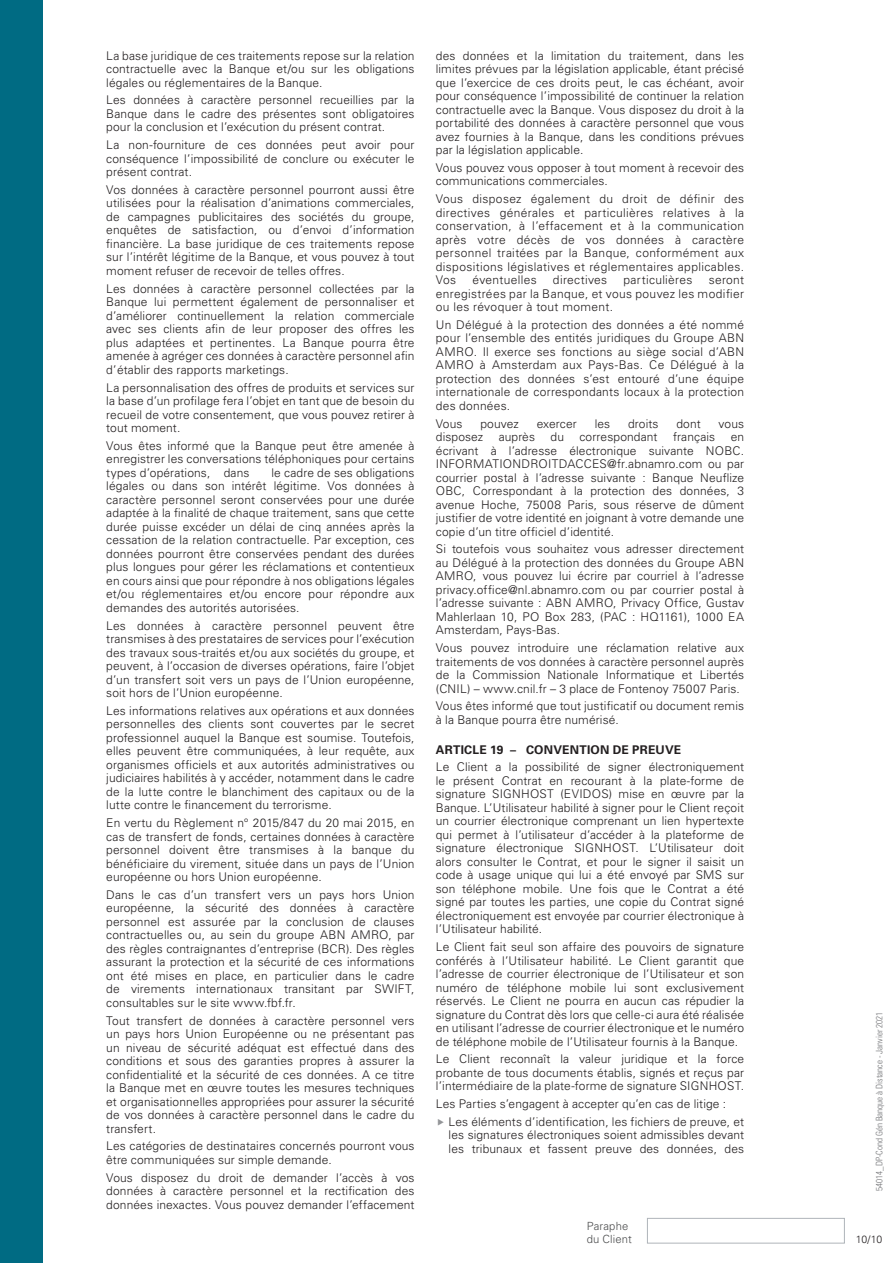
<style>
.page{position:relative;width:893px;height:1263px;background:#fff}
.page>*{position:absolute;margin:0;border:0;box-sizing:border-box;transform-origin:0 0}
.t1{font:300 12px/13.5px "Univers LT Std";letter-spacing:.01em;color:#231f20;text-align:justify}
.t2{font:700 12px "Univers LT Std";letter-spacing:.02em;color:#231f20}
.t3{font:300 12px "Univers LT Std";letter-spacing:.03em;color:#231f20}
.t4{font:300 11.25px/13.5px "Univers LT Std";letter-spacing:.01em;color:#4b4c4d}
.t5{font:300 10.5px "Univers LT Std";color:#231f20}
.t6{font:300 condensed 9px "Univers LT Std";color:#717275}
</style>
<div class="page">
<div style="left:0;top:0;width:43px;height:1263px;background:#006b83"></div>
<div style="left:647px;top:1218px;width:198px;height:25px;border:1px solid #afb4b9"></div>
<p class="t1" style="left:106px;top:49px;width:310px">La base juridique de ces traitements repose sur la relation contractuelle avec la Banque et/ou sur les obligations légales ou réglementaires de la Banque.</p>
<p class="t1" style="left:106px;top:93px;width:310px">Les données à caractère personnel recueillies par la Banque dans le cadre des présentes sont obligatoires pour la conclusion et l’exécution du présent contrat.</p>
<p class="t1" style="left:106px;top:138px;width:310px">La non-fourniture de ces données peut avoir pour conséquence l’impossibilité de conclure ou exécuter le présent contrat.</p>
<p class="t1" style="left:106px;top:183px;width:310px">Vos données à caractère personnel pourront aussi être utilisées pour la réalisation d’animations commerciales, de campagnes publicitaires des sociétés du groupe, enquêtes de satisfaction, ou d’envoi d’information financière. La base juridique de ces traitements repose sur l’intérêt légitime de la Banque, et vous pouvez à tout moment refuser de recevoir de telles offres.</p>
<p class="t1" style="left:106px;top:282px;width:310px">Les données à caractère personnel collectées par la Banque lui permettent également de personnaliser et d’améliorer continuellement la relation commerciale avec ses clients afin de leur proposer des offres les plus adaptées et pertinentes. La Banque pourra être amenée à agréger ces données à caractère personnel afin d’établir des rapports marketings.</p>
<p class="t1" style="left:106px;top:380px;width:310px">La personnalisation des offres de produits et services sur la base d’un profilage fera l’objet en tant que de besoin du recueil de votre consentement, que vous pouvez retirer à tout moment.</p>
<p class="t1" style="left:106px;top:439px;width:310px">Vous êtes informé que la Banque peut être amenée à enregistrer les conversations téléphoniques pour certains types d’opérations, dans</p>
<p class="t1" style="left:106px;top:466px;width:310px;text-indent:165px">le cadre de ses obligations légales ou dans son intérêt légitime. Vos données à caractère personnel seront conservées pour une durée adaptée à la finalité de chaque traitement, sans que cette durée puisse excéder un délai de cinq années après la cessation de la relation contractuelle. Par exception, ces données pourront être conservées pendant des durées plus longues pour gérer les réclamations et contentieux en cours ainsi que pour répondre à nos obligations légales et/ou réglementaires et/ou encore pour répondre aux demandes des autorités autorisées.</p>
<p class="t1" style="left:106px;top:618px;width:310px">Les données à caractère personnel peuvent être transmises à des prestataires de services pour l’exécution des travaux sous-traités et/ou aux sociétés du groupe, et peuvent, à l’occasion de diverses opérations, faire l’objet d’un transfert soit vers un pays de l’Union européenne, soit hors de l’Union européenne.</p>
<p class="t1" style="left:106px;top:704px;width:310px">Les informations relatives aux opérations et aux données personnelles des clients sont couvertes par le secret professionnel auquel la Banque est soumise. Toutefois, elles peuvent être communiquées, à leur requête, aux organismes officiels et aux autorités administratives ou judiciaires habilités à y accéder, notamment dans le cadre de la lutte contre le blanchiment des capitaux ou de la lutte contre le financement du terrorisme.</p>
<p class="t1" style="left:106px;top:816px;width:310px">En vertu du Règlement n° 2015/847 du 20 mai 2015, en cas de transfert de fonds, certaines données à caractère personnel doivent être transmises à la banque du bénéficiaire du virement, située dans un pays de l’Union européenne ou hors Union européenne.</p>
<p class="t1" style="left:106px;top:888px;width:310px">Dans le cas d’un transfert vers un pays hors Union européenne, la sécurité des données à caractère personnel est assurée par la conclusion de clauses contractuelles ou, au sein du groupe ABN AMRO, par des règles contraignantes d’entreprise (BCR). Des règles assurant la protection et la sécurité de ces informations ont été mises en place, en particulier dans le cadre de virements internationaux transitant par SWIFT, consultables sur le site www.fbf.fr.</p>
<p class="t1" style="left:106px;top:1013px;width:310px">Tout transfert de données à caractère personnel vers un pays hors Union Européenne ou ne présentant pas un niveau de sécurité adéquat est effectué dans des conditions et sous des garanties propres à assurer la confidentialité et la sécurité de ces données. A ce titre la Banque met en œuvre toutes les mesures techniques et organisationnelles appropriées pour assurer la sécurité de vos données à caractère personnel dans le cadre du transfert.</p>
<p class="t1" style="left:106px;top:1139px;width:310px">Les catégories de destinataires concernés pourront vous être communiquées sur simple demande.</p>
<p class="t1" style="left:106px;top:1170px;width:310px">Vous disposez du droit de demander l’accès à vos données à caractère personnel et la rectification des données inexactes. Vous pouvez demander l’effacement</p>
<p class="t1" style="left:436px;top:49px;width:310px">des données et la limitation du traitement, dans les limites prévues par la législation applicable, étant précisé que l’exercice de ces droits peut, le cas échéant, avoir pour conséquence l’impossibilité de continuer la relation contractuelle avec la Banque. Vous disposez du droit à la portabilité des données à caractère personnel que vous avez fournies à la Banque, dans les conditions prévues par la législation applicable.</p>
<p class="t1" style="left:436px;top:161px;width:310px">Vous pouvez vous opposer à tout moment à recevoir des communications commerciales.</p>
<p class="t1" style="left:436px;top:192px;width:310px">Vous disposez également du droit de définir des directives générales et particulières relatives à la conservation, à l’effacement et à la communication après votre décès de vos données à caractère personnel traitées par la Banque, conformément aux dispositions législatives et réglementaires applicables.<br>Vos</p>
<p class="t1" style="left:472px;top:273px;width:66px">éventuelles</p>
<p class="t3" style="left:553px;top:273px;width:56px">directives</p>
<p class="t3" style="left:623px;top:273px;width:70px">particulières</p>
<p class="t1" style="left:436px;top:273px;width:310px;text-indent:273px">seront enregistrées par la Banque, et vous pouvez les modifier ou les révoquer à tout moment.</p>
<p class="t1" style="left:436px;top:318px;width:310px">Un Délégué à la protection des données a été nommé pour l’ensemble des entités juridiques du Groupe ABN AMRO. Il exerce ses fonctions au siège social d’ABN AMRO à Amsterdam aux Pays-Bas. Ce Délégué à la protection des données s’est entouré d’une équipe internationale de correspondants locaux à la protection des données.</p>
<p class="t1" style="left:436px;top:417px;width:28px">Vous</p>
<p class="t1" style="left:480px;top:417px;width:40px">pouvez</p>
<p class="t1" style="left:537px;top:417px;width:42px">exercer</p>
<p class="t1" style="left:595px;top:417px;width:17px">les</p>
<p class="t1" style="left:628px;top:417px;width:32px">droits</p>
<p class="t1" style="left:676px;top:417px;width:26px">dont</p>
<p class="t1" style="left:719px;top:417px;width:27px">vous</p>
<p class="t1" style="left:436px;top:430px;width:49px">disposez</p>
<p class="t1" style="left:499px;top:430px;width:38px">auprès</p>
<p class="t1" style="left:551px;top:430px;width:15px">du</p>
<p class="t1" style="left:579px;top:430px;width:80px">correspondant</p>
<p class="t1" style="left:673px;top:430px;width:44px">français</p>
<p class="t1" style="left:436px;top:430px;width:310px;text-indent:295px">en écrivant à l’adresse électronique suivante NOBC.<br>INFORMATIONDROITDACCES@fr.abnamro.com ou par courrier postal à l’adresse suivante : Banque Neuflize OBC, Correspondant à la protection des données, 3 avenue Hoche, 75008 Paris, sous réserve de dûment justifier de votre identité en joignant à votre demande une copie d’un titre officiel d’identité.</p>
<p class="t1" style="left:436px;top:542px;width:310px">Si toutefois vous souhaitez vous adresser directement au Délégué à la protection des données du Groupe ABN AMRO, vous pouvez lui écrire par courriel à l’adresse privacy.office@nl.abnamro.com ou par courrier postal à l’adresse suivante : ABN AMRO, Privacy Office, Gustav Mahlerlaan 10, PO Box 283, (PAC : HQ1161), 1000 EA Amsterdam, Pays-Bas.</p>
<p class="t1" style="left:436px;top:641px;width:310px">Vous pouvez introduire une réclamation relative aux traitements de vos données à caractère personnel auprès de la Commission Nationale Informatique et Libertés (CNIL) – www.cnil.fr – 3 place de Fontenoy 75007 Paris.</p>
<p class="t1" style="left:436px;top:699px;width:310px">Vous êtes informé que tout justificatif ou document remis à la Banque pourra être numérisé.</p>
<p class="t2" style="left:436px;top:742px;width:247px">ARTICLE 19 – CONVENTION DE PREUVE</p>
<p class="t1" style="left:436px;top:760px;width:310px">Le Client a la possibilité de signer électroniquement le présent Contrat en recourant à la plate-forme de signature SIGNHOST (EVIDOS) mise en œuvre par la Banque. L’Utilisateur habilité à signer pour le Client reçoit un courrier électronique comprenant un lien hypertexte qui permet à l’utilisateur d’accéder à la plateforme de signature électronique SIGNHOST. L’Utilisateur doit alors consulter le Contrat, et pour le signer il saisit un code à usage unique qui lui a été envoyé par SMS sur son téléphone mobile. Une fois que le Contrat a été signé par toutes les parties, une copie du Contrat signé électroniquement est envoyée par courrier électronique à l’Utilisateur habilité.</p>
<p class="t1" style="left:436px;top:940px;width:310px">Le Client fait seul son affaire des pouvoirs de signature conférés à l’Utilisateur habilité. Le Client garantit que l’adresse de courrier électronique de l’Utilisateur et son numéro de téléphone mobile lui sont exclusivement réservés. Le Client ne pourra en aucun cas répudier la signature du Contrat dès lors que celle-ci aura été réalisée en utilisant l’adresse de courrier électronique et le numéro de téléphone mobile de l’Utilisateur fournis à la Banque.</p>
<p class="t1" style="left:436px;top:1052px;width:310px">Le Client reconnaît la valeur juridique et la force probante de tous documents établis, signés et reçus par l’intermédiaire de la plate-forme de signature SIGNHOST.</p>
<p class="t1" style="left:449px;top:1095px;width:297px;line-height:17.9px;text-indent:-13px">Les Parties s’engagent à accepter qu’en cas de litige :<br>Les éléments d’identification, les fichiers de preuve, et</p>
<p class="t1" style="left:449px;top:1128px;width:297px">les signatures électroniques soient admissibles devant les tribunaux et fassent preuve des données, des</p>
<p class="t4" style="left:587px;top:1219px;width:46px">Paraphe du Client</p>
<p class="t6" style="left:874px;top:1191px;width:180px;rotate:-90deg">54014_DP-Cond Gén Banque à Distance - Janvier 2021</p>
<p class="t5" style="left:856px;top:1233px;width:28px">10/10</p>
</div>
